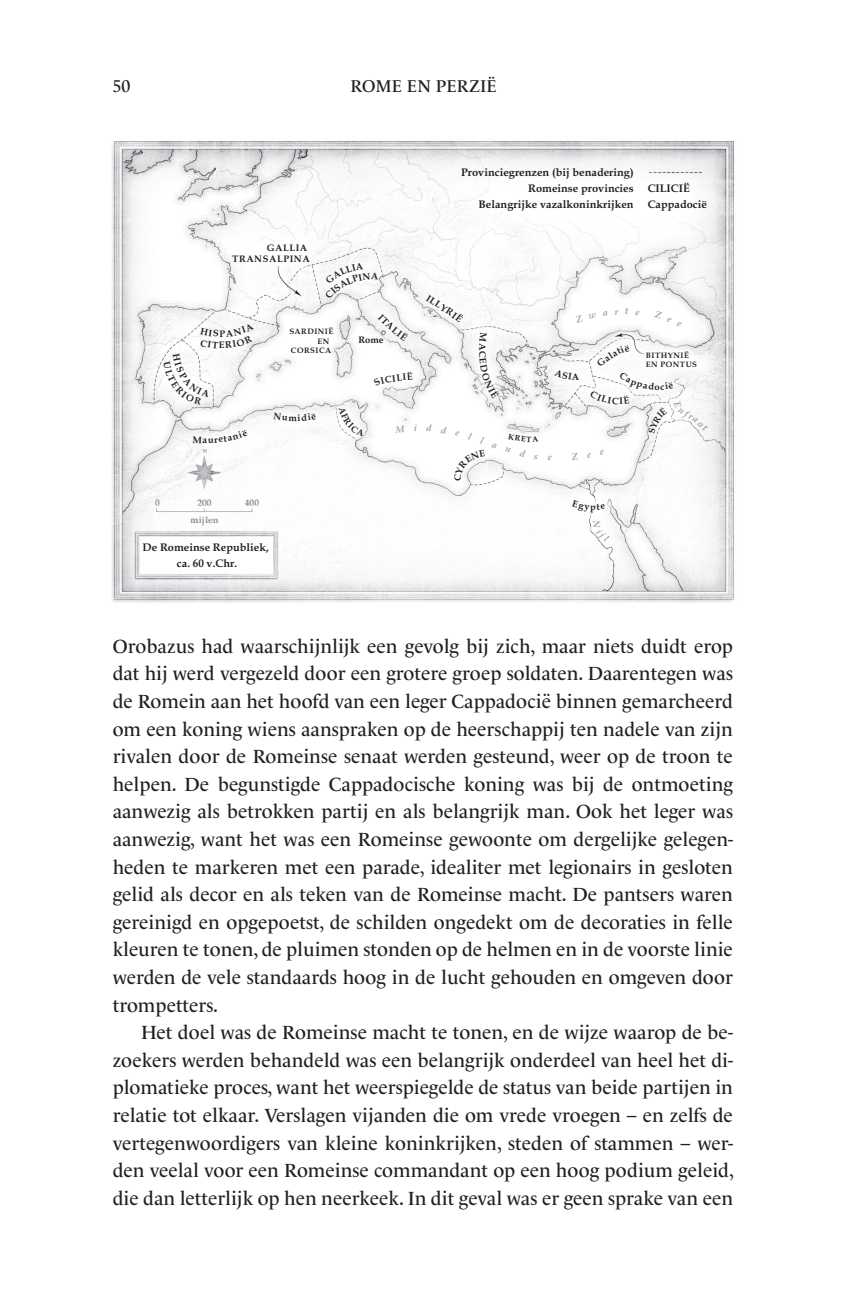
<style>
.page{position:relative;width:866px;height:1309px;background:#fff}
.page>*{position:absolute;margin:0;border:0;box-sizing:border-box;transform-origin:0 0}
.t1{font:19.4px/27.6px "Le Monde Livre Std";color:#231f20;text-align:justify}
.t2{font:17.4px "Le Monde Livre Std";color:#231f20}
.t3{font:700 11px/15.8px "Book Antiqua";color:#231f20;text-align:right}
.t4{font:700 9.4px/11.4px "Book Antiqua";letter-spacing:.06em;color:#231f20;text-align:right}
.t5{font:700 9.4px "Book Antiqua";color:#808285}
.t6{font:700 9.4px "Book Antiqua";color:#7e8083}
.t7{font:italic 700 9.4px "Book Antiqua";color:#9d9fa2}
.t8{font:700 7.8px/9.4px "Book Antiqua";letter-spacing:.06em;color:#231f20}
.t9{font:700 5.8px "Book Antiqua";color:#7e8083}
</style>
<div class="page">
<img style="left:111px;top:141px;width:623px;height:462px">
<img style="left:155px;top:499px;width:104px;height:7px">
<img style="left:191px;top:516px;width:27px;height:10px">
<svg style="left:454px;top:450px;width:31px;height:31px"></svg>
<svg style="left:163px;top:323px;width:91px;height:82px"></svg>
<svg style="left:325px;top:263px;width:53px;height:36px"></svg>
<svg style="left:378px;top:313px;width:31px;height:28px"></svg>
<svg style="left:479px;top:333px;width:21px;height:66px"></svg>
<svg style="left:339px;top:406px;width:26px;height:30px"></svg>
<svg style="left:373px;top:372px;width:40px;height:14px"></svg>
<svg style="left:554px;top:369px;width:18px;height:10px"></svg>
<svg style="left:426px;top:294px;width:38px;height:28px"></svg>
<svg style="left:193px;top:429px;width:55px;height:24px"></svg>
<svg style="left:274px;top:413px;width:42px;height:8px"></svg>
<svg style="left:572px;top:500px;width:33px;height:12px"></svg>
<svg style="left:593px;top:520px;width:17px;height:22px"></svg>
<svg style="left:395px;top:425px;width:10px;height:8px"></svg>
<svg style="left:414px;top:424px;width:3px;height:7px"></svg>
<svg style="left:427px;top:424px;width:5px;height:8px"></svg>
<svg style="left:590px;top:345px;width:118px;height:88px"></svg>
<svg style="left:441px;top:426px;width:6px;height:8px"></svg>
<svg style="left:455px;top:431px;width:5px;height:5px"></svg>
<svg style="left:468px;top:432px;width:4px;height:8px"></svg>
<svg style="left:480px;top:436px;width:4px;height:8px"></svg>
<svg style="left:491px;top:433px;width:47px;height:26px"></svg>
<svg style="left:548px;top:456px;width:4px;height:4px"></svg>
<svg style="left:571px;top:452px;width:7px;height:8px"></svg>
<svg style="left:587px;top:452px;width:4px;height:5px"></svg>
<svg style="left:600px;top:449px;width:4px;height:5px"></svg>
<svg style="left:575px;top:313px;width:21px;height:10px"></svg>
<svg style="left:603px;top:311px;width:5px;height:5px"></svg>
<svg style="left:615px;top:310px;width:4px;height:5px"></svg>
<svg style="left:635px;top:310px;width:4px;height:5px"></svg>
<svg style="left:654px;top:311px;width:28px;height:16px"></svg>
<p class="t2" style="left:113px;top:75px;width:19px">50</p>
<p class="t2" style="left:350px;top:75px;width:148px">ROME EN PERZIË</p>
<p class="t4" style="left:232px;top:242px;width:79px">GALLIA<br>TRANSALPINA</p>
<p class="t4" style="left:219px;top:339px;width:7px">E</p>
<p class="t8" style="left:289px;top:327px;width:45px">SARDINIË</p>
<p class="t8" style="left:317px;top:336px;width:13px">EN</p>
<p class="t8" style="left:291px;top:346px;width:42px">CORSICA</p>
<p class="t4" style="left:358px;top:334px;width:27px">Rome</p>
<p class="t9" style="left:202px;top:447px;width:6px">N</p>
<p class="t6" style="left:155px;top:496px;width:6px">0</p>
<p class="t5" style="left:197px;top:496px;width:16px">200</p>
<p class="t5" style="left:245px;top:496px;width:16px">400</p>
<p class="t5" style="left:190px;top:514px;width:30px">mijlen</p>
<p class="t3" style="left:143px;top:539px;width:128px;text-align:center">De Romeinse Republiek, ca. 60 v.Chr.</p>
<p class="t3" style="left:461px;top:164px;width:174px">Provinciegrenzen (bij benadering)<br>Romeinse provincies<br>Belangrijke vazalkoninkrijken</p>
<p class="t3" style="left:648px;top:180px;width:61px;text-align:left">CILICIË<br>Cappadocië</p>
<p class="t4" style="left:572px;top:371px;width:9px">A</p>
<p class="t7" style="left:625px;top:305px;width:5px">t</p>
<p class="t8" style="left:646px;top:350px;width:53px">BITHYNIË<br>EN PONTUS</p>
<p class="t1" style="left:113px;top:632px;width:622px">Orobazus had waarschijnlijk een gevolg bij zich, maar niets duidt erop dat hij werd vergezeld door een grotere groep soldaten. Daarentegen was de Romein aan het hoofd van een leger Cappadocië binnen gemarcheerd om een koning wiens aanspraken op de heerschappij ten nadele van zijn rivalen door de Romeinse senaat werden gesteund, weer op de troon te helpen. De begunstigde Cappadocische koning was bij de ontmoeting aanwezig als betrokken partij en als belangrijk man. Ook het leger was aanwezig, want het was een Romeinse gewoonte om dergelijke gelegen&shy;heden te markeren met een parade, idealiter met legionairs in gesloten gelid als decor en als teken van de Romeinse macht. De pantsers waren gereinigd en opgepoetst, de schilden ongedekt om de decoraties in felle kleuren te tonen, de pluimen stonden op de helmen en in de voorste linie werden de vele standaards hoog in de lucht gehouden en omgeven door trompetters.</p>
<p class="t1" style="left:113px;top:1018px;width:623px;text-indent:28px">Het doel was de Romeinse macht te tonen, en de wijze waarop de be&shy;zoekers werden behandeld was een belangrijk onderdeel van heel het di&shy;plomatieke proces, want het weerspiegelde de status van beide partijen in relatie tot elkaar. Verslagen vijanden die om vrede vroegen – en zelfs de vertegenwoordigers van kleine koninkrijken, steden of stammen – wer&shy;den veelal voor een Romeinse commandant op een hoog podium geleid, die dan letterlijk op hen neerkeek. In dit geval was er geen sprake van een</p>
</div>
